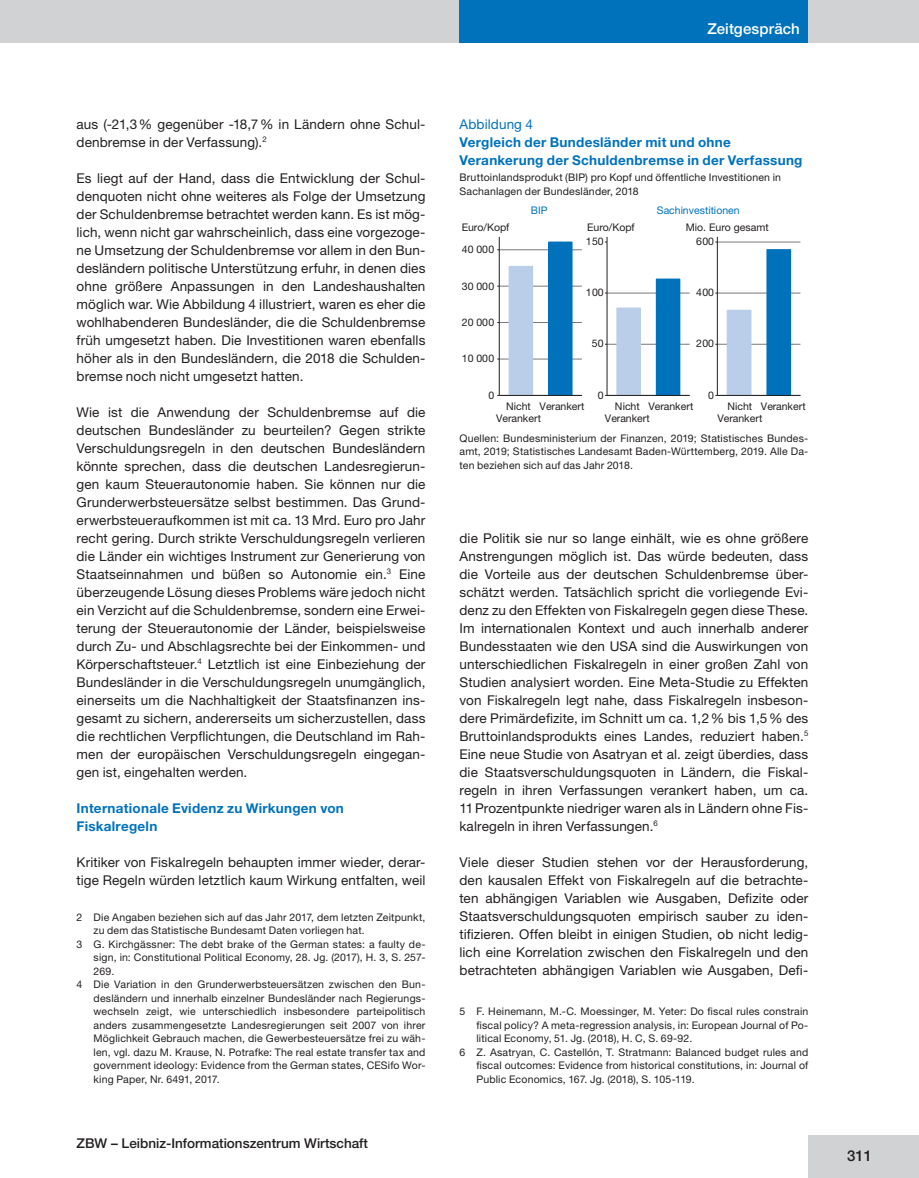
<style>
.page{position:relative;width:919px;height:1178px;background:#fff}
.page>*{position:absolute;margin:0;border:0;box-sizing:border-box;transform-origin:0 0}
.t1{font:500 15px "Helvetica Neue";letter-spacing:.01em;color:#fff}
.t2{font:500 15px "Helvetica Neue";color:#231f20}
.t3{font:13.5px/18px "Helvetica Neue";letter-spacing:.01em;color:#231f20;text-align:justify}
.t4{font:700 13.5px/18px "Helvetica Neue";letter-spacing:.02em;color:#0072bc}
.t5{font:500 13.5px "Helvetica Neue";color:#231f20}
.t6{font:13.5px "Helvetica Neue";letter-spacing:.01em;color:#0072bc}
.t7{font:10.5px/13.5px "Helvetica Neue";letter-spacing:.02em;color:#231f20}
.t8{font:10.5px/11.2px "Helvetica Neue";letter-spacing:-.005em;color:#231f20}
.t9{font:10.5px "Helvetica Neue";color:#231f20}
.t10{font:10.5px "Helvetica Neue";letter-spacing:-.005em;color:#0072bc}
</style>
<div class="page">
<div style="left:0;top:0;width:918px;height:43px;background:#d1d2d4"></div>
<div style="left:459px;top:0;width:349px;height:43px;background:#0072bc"></div>
<div style="left:808px;top:1135px;width:110px;height:43px;background:#d1d2d4"></div>
<hr style="left:499px;top:359px;width:83px;height:1px;background:#76787b">
<hr style="left:499px;top:322px;width:83px;height:1px;background:#76787b">
<hr style="left:499px;top:286px;width:83px;height:1px;background:#76787b">
<hr style="left:499px;top:249px;width:83px;height:1px;background:#76787b">
<div style="left:509px;top:266px;width:23px;height:129px;background:#bacde9"></div>
<div style="left:548px;top:242px;width:24px;height:153px;background:#0072bc"></div>
<hr style="left:499px;top:237px;width:1px;height:158px;background:#231f20">
<hr style="left:499px;top:395px;width:83px;height:1px;background:#231f20">
<hr style="left:607px;top:344px;width:82px;height:1px;background:#76787b">
<hr style="left:607px;top:293px;width:82px;height:1px;background:#76787b">
<div style="left:616px;top:308px;width:24px;height:87px;background:#bacde9"></div>
<div style="left:616px;top:308px;width:24px;height:87px;border:1px solid #bacde9"></div>
<div style="left:656px;top:279px;width:23px;height:116px;background:#0072bc"></div>
<hr style="left:606px;top:237px;width:1px;height:158px;background:#231f20">
<hr style="left:607px;top:395px;width:82px;height:1px;background:#231f20">
<hr style="left:717px;top:344px;width:83px;height:1px;background:#76787b">
<hr style="left:717px;top:293px;width:83px;height:1px;background:#76787b">
<hr style="left:717px;top:242px;width:83px;height:1px;background:#76787b">
<div style="left:727px;top:310px;width:24px;height:85px;background:#bacde9"></div>
<div style="left:766px;top:250px;width:24px;height:145px;background:#0072bc"></div>
<div style="left:766px;top:250px;width:24px;height:145px;border:1px solid #0072bc"></div>
<hr style="left:717px;top:237px;width:1px;height:158px;background:#231f20">
<hr style="left:717px;top:395px;width:83px;height:1px;background:#231f20">
<p class="t3" style="left:77px;top:115px;width:350px">aus (-21,3% gegenüber -18,7% in Ländern ohne Schul&shy;denbremse in der Verfassung).<sup>2</sup></p>
<p class="t3" style="left:77px;top:169px;width:350px">Es liegt auf der Hand, dass die Entwicklung der Schul&shy;denquoten nicht ohne weiteres als Folge der Umsetzung der Schuldenbremse betrachtet werden kann. Es ist mög&shy;lich, wenn nicht gar wahrscheinlich, dass eine vorgezoge&shy;ne Umsetzung der Schuldenbremse vor allem in den Bun&shy;desländern politische Unterstützung erfuhr, in denen dies ohne größere Anpassungen in den Landeshaushalten möglich war. Wie Abbildung 4 illustriert, waren es eher die wohlhabenderen Bundesländer, die die Schuldenbremse früh umgesetzt haben. Die Investitionen waren ebenfalls höher als in den Bundesländern, die 2018 die Schulden&shy;bremse noch nicht umgesetzt hatten.</p>
<p class="t3" style="left:77px;top:403px;width:350px">Wie ist die Anwendung der Schuldenbremse auf die deutschen Bundesländer zu beurteilen? Gegen strikte Verschuldungsregeln in den deutschen Bundesländern könnte sprechen, dass die deutschen Landesregierun&shy;gen kaum Steuerautonomie haben. Sie können nur die Grunderwerbsteuersätze selbst bestimmen. Das Grund&shy;erwerbsteueraufkommen ist mit ca. 13 Mrd. Euro pro Jahr recht gering. Durch strikte Verschuldungsregeln verlieren die Länder ein wichtiges Instrument zur Generierung von Staatseinnahmen und büßen so Autonomie ein.<sup>3</sup> Eine überzeugende Lösung dieses Problems wäre jedoch nicht ein Verzicht auf die Schuldenbremse, sondern eine Erwei&shy;terung der Steuerautonomie der Länder, beispielsweise durch Zu- und Abschlagsrechte bei der Einkommen- und Körperschaftsteuer.<sup>4</sup> Letztlich ist eine Einbeziehung der Bundesländer in die Verschuldungsregeln unumgänglich, einerseits um die Nachhaltigkeit der Staatsfinanzen ins&shy;gesamt zu sichern, andererseits um sicherzustellen, dass die rechtlichen Verpflichtungen, die Deutschland im Rah&shy;men der europäischen Verschuldungsregeln eingegan&shy;gen ist, eingehalten werden.</p>
<p class="t4" style="left:77px;top:798px;width:269px">Internationale Evidenz zu Wirkungen von<br>Fiskalregeln</p>
<p class="t3" style="left:77px;top:853px;width:350px">Kritiker von Fiskalregeln behaupten immer wieder, derar&shy;tige Regeln würden letztlich kaum Wirkung entfalten, weil</p>
<p class="t7" style="left:77px;top:910px;width:350px">2 Die Angaben beziehen sich auf das Jahr 2017, dem letzten Zeitpunkt,</p>
<p class="t7" style="left:94px;top:923px;width:273px">zu dem das Statistische Bundesamt Daten vorliegen hat.</p>
<p class="t7" style="left:77px;top:937px;width:350px">3 G. Kirchgässner: The debt brake of the German states: a faulty de-</p>
<p class="t7" style="left:94px;top:950px;width:333px">sign, in: Constitutional Political Economy, 28. Jg. (2017), H. 3, S. 257-</p>
<p class="t7" style="left:94px;top:964px;width:22px">269.</p>
<p class="t7" style="left:77px;top:977px;width:350px">4 Die Variation in den Grunderwerbsteuersätzen zwischen den Bun-</p>
<p class="t7" style="left:94px;top:991px;width:333px">desländern und innerhalb einzelner Bundesländer nach Regierungs-</p>
<p class="t7" style="left:94px;top:1004px;width:333px">wechseln zeigt, wie unterschiedlich insbesondere parteipolitisch</p>
<p class="t7" style="left:94px;top:1018px;width:333px">anders zusammengesetzte Landesregierungen seit 2007 von ihrer</p>
<p class="t7" style="left:94px;top:1031px;width:333px">Möglichkeit Gebrauch machen, die Gewerbesteuersätze frei zu wäh-</p>
<p class="t7" style="left:94px;top:1045px;width:333px">len, vgl. dazu M. Krause, N. Potrafke: The real estate transfer tax and</p>
<p class="t7" style="left:94px;top:1058px;width:333px">government ideology: Evidence from the German states, CESifo Wor-</p>
<p class="t7" style="left:94px;top:1072px;width:128px">king Paper, Nr. 6491, 2017.</p>
<p class="t5" style="left:77px;top:1135px;width:293px">ZBW – Leibniz-Informationszentrum Wirtschaft</p>
<p class="t1" style="left:707px;top:20px;width:94px">Zeitgespräch</p>
<p class="t6" style="left:459px;top:116px;width:75px">Abbildung 4</p>
<p class="t4" style="left:459px;top:132px;width:344px">Vergleich der Bundesländer mit und ohne<br>Verankerung der Schuldenbremse in der Verfassung</p>
<p class="t7" style="left:459px;top:170px;width:323px">Bruttoinlandsprodukt (BIP) pro Kopf und öffentliche Investitionen in<br>Sachanlagen der Bundesländer, 2018</p>
<p class="t10" style="left:530px;top:204px;width:18px">BIP</p>
<p class="t10" style="left:656px;top:204px;width:84px">Sachinvestitionen</p>
<p class="t9" style="left:461px;top:221px;width:49px">Euro/Kopf</p>
<p class="t9" style="left:587px;top:221px;width:49px">Euro/Kopf</p>
<p class="t9" style="left:685px;top:221px;width:84px">Mio. Euro gesamt</p>
<p class="t7" style="left:461px;top:243px;width:34px">40 000</p>
<p class="t7" style="left:461px;top:279px;width:34px">30 000</p>
<p class="t7" style="left:461px;top:315px;width:34px">20 000</p>
<p class="t7" style="left:461px;top:352px;width:34px">10 000</p>
<p class="t7" style="left:488px;top:388px;width:7px">0</p>
<p class="t7" style="left:586px;top:234px;width:19px">150</p>
<p class="t7" style="left:586px;top:286px;width:19px">100</p>
<p class="t7" style="left:591px;top:337px;width:13px">50</p>
<p class="t7" style="left:597px;top:388px;width:7px">0</p>
<p class="t7" style="left:696px;top:234px;width:19px">600</p>
<p class="t7" style="left:696px;top:286px;width:19px">400</p>
<p class="t7" style="left:696px;top:337px;width:19px">200</p>
<p class="t7" style="left:708px;top:388px;width:7px">0</p>
<p class="t8" style="left:496px;top:401px;width:90px;text-indent:10px">Nicht Verankert<br>Verankert</p>
<p class="t8" style="left:615px;top:401px;width:80px">Nicht Verankert</p>
<p class="t8" style="left:604px;top:412px;width:47px">Verankert</p>
<p class="t8" style="left:717px;top:401px;width:90px;text-indent:10px">Nicht Verankert<br>Verankert</p>
<p class="t7" style="left:459px;top:431px;width:350px;text-align:justify">Quellen: Bundesministerium der Finanzen, 2019; Statistisches Bundes&shy;amt, 2019; Statistisches Landesamt Baden-Württemberg, 2019. Alle Da&shy;ten beziehen sich auf das Jahr 2018.</p>
<p class="t3" style="left:459px;top:529px;width:350px">die Politik sie nur so lange einhält, wie es ohne größere Anstrengungen möglich ist. Das würde bedeuten, dass die Vorteile aus der deutschen Schuldenbremse über&shy;schätzt werden. Tatsächlich spricht die vorliegende Evi&shy;denz zu den Effekten von Fiskalregeln gegen diese These.<br>Im internationalen Kontext und auch innerhalb anderer Bundesstaaten wie den USA sind die Auswirkungen von unterschiedlichen Fiskalregeln in einer großen Zahl von Studien analysiert worden. Eine Meta-Studie zu Effekten von Fiskalregeln legt nahe, dass Fiskalregeln insbeson&shy;dere Primärdefizite, im Schnitt um ca. 1,2% bis 1,5% des Bruttoinlandsprodukts eines Landes, reduziert haben.<sup>5<br></sup>Eine neue Studie von Asatryan et al. zeigt überdies, dass die Staatsverschuldungsquoten in Ländern, die Fiskal&shy;regeln in ihren Verfassungen verankert haben, um ca.<br>11Prozentpunkte niedriger waren als in Ländern ohne Fis&shy;kalregeln in ihren Verfassungen.<sup>6</sup></p>
<p class="t3" style="left:459px;top:853px;width:350px">Viele dieser Studien stehen vor der Herausforderung, den kausalen Effekt von Fiskalregeln auf die betrachte&shy;ten abhängigen Variablen wie Ausgaben, Defizite oder Staatsverschuldungsquoten empirisch sauber zu iden&shy;tifizieren. Offen bleibt in einigen Studien, ob nicht ledig&shy;lich eine Korrelation zwischen den Fiskalregeln und den betrachteten abhängigen Variablen wie Ausgaben, Defi-</p>
<p class="t7" style="left:459px;top:1004px;width:350px">5 F. Heinemann, M.-C. Moessinger, M. Yeter: Do fiscal rules constrain</p>
<p class="t7" style="left:476px;top:1018px;width:333px">fiscal policy? A meta-regression analysis, in: European Journal of Po-</p>
<p class="t7" style="left:476px;top:1031px;width:217px">litical Economy, 51. Jg. (2018), H. C, S. 69-92.</p>
<p class="t7" style="left:459px;top:1045px;width:350px">6 Z. Asatryan, C. Castellón, T. Stratmann: Balanced budget rules and</p>
<p class="t7" style="left:476px;top:1058px;width:333px">fiscal outcomes: Evidence from historical constitutions, in: Journal of</p>
<p class="t7" style="left:476px;top:1072px;width:219px">Public Economics, 167. Jg. (2018), S. 105-119.</p>
<p class="t2" style="left:847px;top:1147px;width:27px">311</p>
</div>
